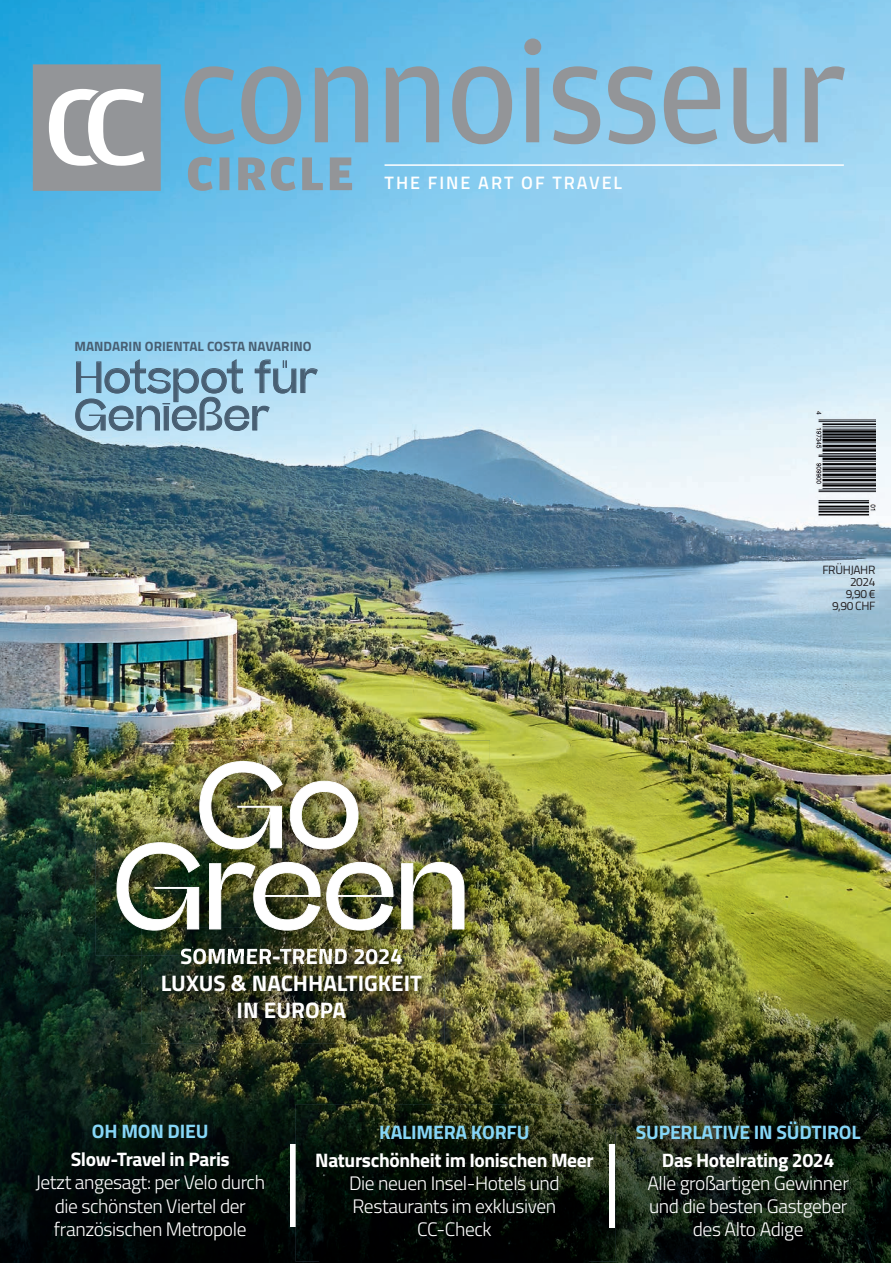
<style>
.page{position:relative;width:891px;height:1263px;background:#fff}
.page>*{position:absolute;margin:0;border:0;box-sizing:border-box;transform-origin:0 0}
.t1{font:116.55px "Beatrice Display";letter-spacing:.005em;color:#fff}
.t2{font:42px/37.5px "Beatrice Display";letter-spacing:.02em;color:#485f73}
.t3{font:700 22.5px/27px "Titillium";color:#fff;text-align:center}
.t4{font:300 19.5px/23.2px "Titillium";letter-spacing:-.02em;color:#fff;text-align:center}
.t5{font:700 19.5px "Titillium";letter-spacing:-.02em;color:#fff}
.t6{font:700 19.5px "Titillium";letter-spacing:-.01em;color:#86d6f7}
.t7{font:600 18px "Titillium";letter-spacing:.11em;color:#fff}
.t8{font:700 13.5px "Titillium";color:#485f73}
.t9{font:12px/12px "Titillium";letter-spacing:-.03em;color:#231f20;text-align:right}
</style>
<div class="page">
<img style="left:0;top:0;width:856px;height:707px">
<img style="left:856px;top:0;width:35px;height:1263px">
<img style="left:0;top:707px;width:104px;height:415px">
<img style="left:104px;top:707px;width:753px;height:52px">
<img style="left:481px;top:759px;width:376px;height:345px">
<img style="left:104px;top:955px;width:54px;height:149px">
<img style="left:428px;top:955px;width:53px;height:149px">
<img style="left:158px;top:1044px;width:270px;height:78px">
<img style="left:0;top:1122px;width:51px;height:141px">
<img style="left:266px;top:1122px;width:53px;height:141px">
<img style="left:51px;top:1262px;width:215px;height:1px">
<img style="left:319px;top:1261px;width:269px;height:2px">
<svg style="left:185px;top:38px;width:660px;height:106px;background:#7eb5d3"></svg>
<svg style="left:188px;top:157px;width:164px;height:34px;background:#7fa8be"></svg>
<svg style="left:33px;top:64px;width:128px;height:127px"></svg>
<img style="left:815px;top:411px;width:60px;height:112px">
<div style="left:290px;top:1144px;width:6px;height:82px;background:#fff"></div>
<img style="left:616px;top:1102px;width:267px;height:161px">
<img style="left:18px;top:1104px;width:269px;height:158px">
<img style="left:296px;top:1104px;width:320px;height:157px">
<img style="left:609px;top:1145px;width:6px;height:82px">
<hr style="left:384px;top:164px;width:460px;height:2px;background:#fff">
<svg style="left:75px;top:359px;width:243px;height:72px;background:#a0cbe2"></svg>
<img style="left:141px;top:955px;width:303px;height:89px">
<img style="left:181px;top:955px;width:221px;height:9px">
<img style="left:96px;top:740px;width:394px;height:215px">
<img style="left:181px;top:948px;width:221px;height:7px">
<img style="left:116px;top:761px;width:278px;height:170px">
<img style="left:401px;top:862px;width:64px;height:67px">
<p class="t7" style="left:385px;top:170px;width:239px">THE FINE ART OF TRAVEL</p>
<p class="t8" style="left:74px;top:336px;width:239px">MANDARIN ORIENTAL COSTA NAVARINO</p>
<h2 class="t2" style="left:74px;top:359px;width:245px">Hotspot für<br>Genießer</h2>
<p class="t9" style="left:822px;top:563px;width:55px">FRÜHJAHR<br>2024<br>9,90 €<br>9,90 CHF</p>
<h1 class="t1" style="left:196px;top:737px;width:167px">Go</h1>
<h1 class="t1" style="left:113px;top:818px;width:357px">Green</h1>
<p class="t3" style="left:161px;top:942px;width:263px">SOMMER-TREND 2024<br>LUXUS &amp; NACHHALTIGKEIT<br>IN EUROPA</p>
<p class="t6" style="left:92px;top:1116px;width:118px">OH MON DIEU</p>
<p class="t5" style="left:71px;top:1144px;width:161px">Slow-Travel in Paris</p>
<p class="t4" style="left:35px;top:1170px;width:231px">Jetzt angesagt: per Velo durch die schönsten Viertel der französischen Metropole</p>
<p class="t6" style="left:379px;top:1117px;width:152px">KALIMERA KORFU</p>
<p class="t5" style="left:315px;top:1145px;width:280px">Naturschönheit im Ionischen Meer</p>
<p class="t4" style="left:349px;top:1170px;width:212px">Die neuen Insel-Hotels und<br>Restaurants im exklusiven<br>CC-Check</p>
<p class="t6" style="left:636px;top:1117px;width:226px">SUPERLATIVE IN SÜDTIROL</p>
<p class="t5" style="left:662px;top:1145px;width:174px">Das Hotelrating 2024</p>
<p class="t4" style="left:647px;top:1170px;width:203px">Alle großartigen Gewinner und die besten Gastgeber des Alto Adige</p>
</div>
